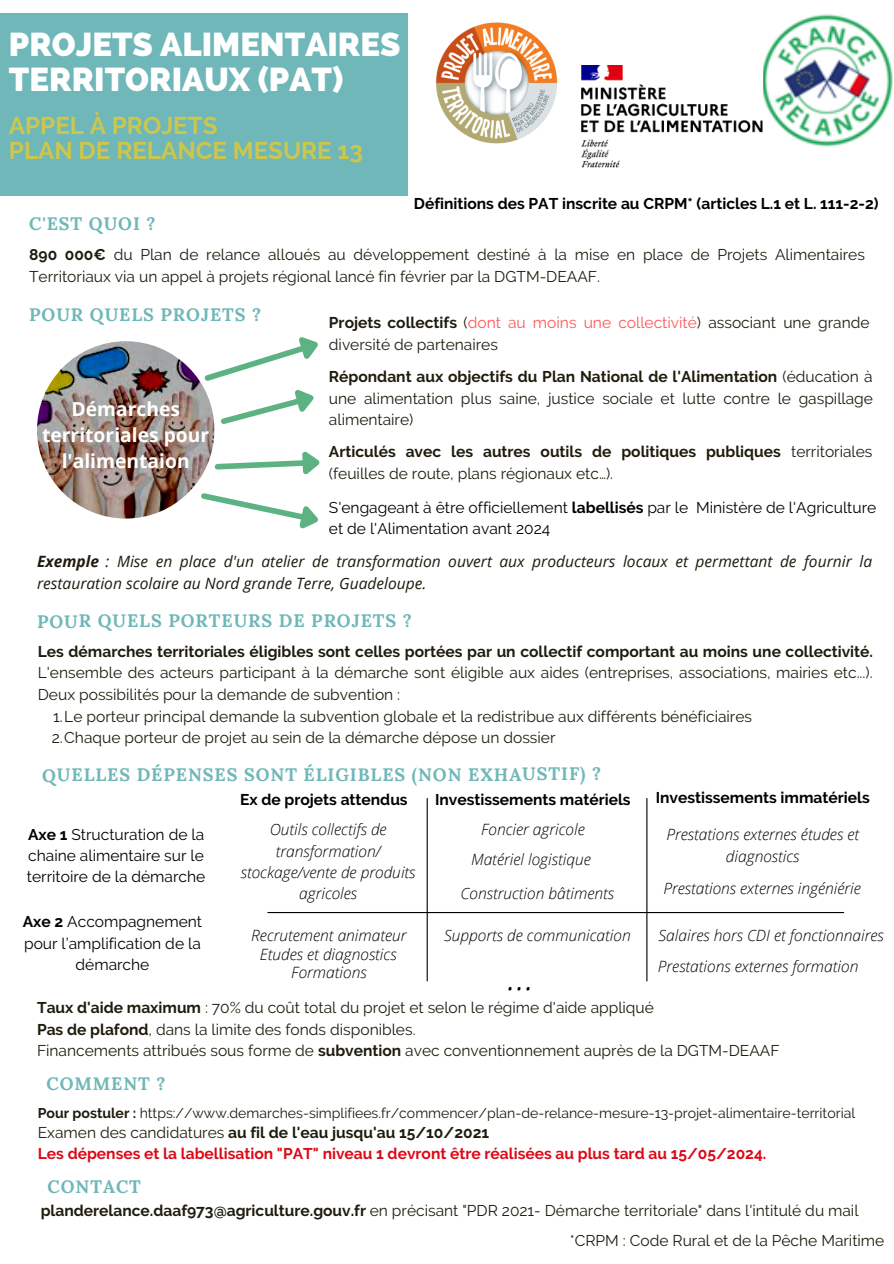
<style>
.page{position:relative;width:894px;height:1264px;background:#fff}
.page>*{position:absolute;margin:0;border:0;box-sizing:border-box;transform-origin:0 0}
.t1{font:italic 300 38.1px "Open Sans";color:#000}
.t2{font:800 32.85px/35px "Raleway";color:#fff}
.t3{font:700 24.15px "Raleway";color:#cbc74e}
.t4{font:700 19.2px/26px "Open Sans";color:#fff;text-align:center}
.t5{font:700 18px "Lora";letter-spacing:.045em;color:#6fb7b8}
.t6{font:15.6px/21.6px "Raleway";color:#1f1c0d}
.t7{font:italic 300 15.6px/21.5px "Open Sans";color:#000;text-align:center}
.t8{font:15.6px/21.5px "Raleway";color:#000}
.t9{font:italic 15.6px/21.6px "Open Sans";color:#1f1c0d}
.t10{font:700 15.6px "Raleway";color:#000}
.t11{font:700 15.6px "Raleway";color:#dd0917}
.t12{font:700 15.6px "Raleway";color:#1f1c0d}
.t13{font:14.1px "Raleway";color:#1f1c0d}
.s1{font-weight:700}
.s2{color:#ff5757}
.s3{font-weight:400}
</style>
<div class="page">
<div style="left:0;top:13px;width:408px;height:182px;background:#6fb7b8"></div>
<img style="left:762px;top:14px;width:131px;height:133px">
<img style="left:435px;top:22px;width:123px;height:122px">
<img style="left:582px;top:66px;width:180px;height:101px">
<img style="left:37px;top:341px;width:177px;height:177px;border-radius:50%">
<svg style="left:200px;top:337px;width:118px;height:91px"></svg>
<svg style="left:212px;top:446px;width:108px;height:29px"></svg>
<svg style="left:201px;top:493px;width:117px;height:36px"></svg>
<hr style="left:268px;top:912px;width:575px;height:1px;background:#000">
<hr style="left:646px;top:798px;width:1px;height:182px;background:#000">
<hr style="left:426px;top:798px;width:1px;height:182px;background:#000">
<p class="t2" style="left:9px;top:27px;width:393px">PROJETS ALIMENTAIRES<br>TERRITORIAUX (PAT)</p>
<p class="t3" style="left:9px;top:111px;width:210px">APPEL À PROJETS</p>
<p class="t3" style="left:9px;top:137px;width:355px">PLAN DE RELANCE MESURE 13</p>
<p class="t5" style="left:29px;top:212px;width:128px">C'EST QUOI ?</p>
<p class="t10" style="left:414px;top:195px;width:466px">Définitions des PAT inscrite au CRPM* (articles L.1 et L. 111-2-2)</p>
<p class="t6" style="left:29px;top:244px;width:837px"><span class="s1">890 000€</span> du Plan de relance alloués au développement destiné à la mise en place de Projets Alimentaires<br>Territoriaux via un appel à projets régional lancé fin février par la DGTM-DEAAF.</p>
<p class="t5" style="left:29px;top:303px;width:233px">POUR QUELS PROJETS ?</p>
<p class="t4" style="left:42px;top:395px;width:169px">Démarches territoriales pour l'alimentaion</p>
<p class="t6" style="left:329px;top:312px;width:542px"><span class="s1">Projets collectifs</span> (<span class="s2">dont au moins une collectivité</span>) associant une grande diversité de partenaires</p>
<p class="t6" style="left:329px;top:365px;width:545px;text-align:justify"><span class="s1">Répondant aux objectifs du Plan National de l'Alimentation</span> (éducation à une alimentation plus saine, justice sociale et lutte contre le gaspillage alimentaire)</p>
<p class="t6" style="left:329px;top:441px;width:545px"><span class="s1">Articulés avec les autres outils de politiques publiques</span> territoriales (feuilles de route, plans régionaux etc…).</p>
<p class="t8" style="left:329px;top:496px;width:548px">S'engageant à être officiellement <span class="s1">labellisés</span> par le Ministère de l'Agriculture et de l'Alimentation avant 2024</p>
<p class="t9" style="left:37px;top:550px;width:836px"><span class="s1">Exemple</span> : Mise en place d'un atelier de transformation ouvert aux producteurs locaux et permettant de fournir la restauration scolaire au Nord grande Terre, Guadeloupe.</p>
<p class="t5" style="left:37px;top:609px;width:376px">POUR QUELS PORTEURS DE PROJETS ?</p>
<p class="t6" style="left:38px;top:640px;width:836px;text-align:justify"><span class="s1">Les démarches territoriales éligibles sont celles portées par un collectif comportant au moins une collectivité.<br></span>L'ensemble des acteurs participant à la démarche sont éligible aux aides (entreprises, associations, mairies etc...).<br>Deux possibilités pour la demande de subvention :</p>
<p class="t6" style="left:53px;top:705px;width:700px">1.Le porteur principal demande la subvention globale et la redistribue aux différents bénéficiaires</p>
<p class="t6" style="left:52px;top:727px;width:505px">2.Chaque porteur de projet au sein de la démarche dépose un dossier</p>
<p class="t5" style="left:42px;top:762px;width:560px">QUELLES DÉPENSES SONT ÉLIGIBLES (NON EXHAUSTIF) ?</p>
<p class="t8" style="left:27px;top:823px;width:180px;text-align:justify"><span class="s1">Axe 1</span> Structuration de la chaine alimentaire sur le territoire de la démarche</p>
<p class="t8" style="left:23px;top:911px;width:181px;text-align:center"><span class="s1">Axe 2</span> Accompagnement pour l’amplification de la démarche</p>
<p class="t10" style="left:240px;top:790px;width:169px">Ex de projets attendus</p>
<p class="t7" style="left:269px;top:818px;width:118px">Outils collectifs de transformation/</p>
<p class="t7" style="left:241px;top:861px;width:176px">stockage/vente de produits agricoles</p>
<p class="t7" style="left:251px;top:924px;width:157px">Recrutement animateur</p>
<p class="t7" style="left:260px;top:942px;width:138px">Etudes et diagnostics</p>
<p class="t7" style="left:291px;top:961px;width:77px">Formations</p>
<p class="t10" style="left:435px;top:790px;width:197px">Investissements matériels</p>
<p class="t10" style="left:655px;top:788px;width:215px">Investissements immatériels</p>
<p class="t7" style="left:481px;top:818px;width:105px">Foncier agricole</p>
<p class="t7" style="left:471px;top:848px;width:121px">Matériel logistique</p>
<p class="t7" style="left:460px;top:882px;width:155px">Construction bâtiments</p>
<p class="t7" style="left:663px;top:876px;width:199px">Prestations externes ingéniérie</p>
<p class="t7" style="left:666px;top:823px;width:194px">Prestations externes études et diagnostics</p>
<p class="t7" style="left:444px;top:924px;width:188px">Supports de communication</p>
<p class="t7" style="left:658px;top:924px;width:227px">Salaires hors CDI et fonctionnaires</p>
<p class="t7" style="left:657px;top:955px;width:202px">Prestations externes formation</p>
<p class="t1" style="left:507px;top:949px;width:29px">...</p>
<p class="t6" style="left:37px;top:996px;width:618px"><span class="s1">Taux d'aide maximum</span> : 70% du coût total du projet et selon le régime d'aide appliqué</p>
<p class="t6" style="left:37px;top:1018px;width:380px"><span class="s1">Pas de plafond</span>, dans la limite des fonds disponibles.</p>
<p class="t6" style="left:37px;top:1040px;width:743px">Financements attribués sous forme de <span class="s1">subvention</span> avec conventionnement auprès de la DGTM-DEAAF</p>
<p class="t5" style="left:46px;top:1071px;width:121px">COMMENT ?</p>
<p class="t13" style="left:38px;top:1104px;width:818px"><span class="s1">Pour postuler :</span> https://www.demarches-simplifiees.fr/commencer/plan-de-relance-mesure-13-projet-alimentaire-territorial</p>
<p class="t12" style="left:38px;top:1123px;width:452px"><span class="s3">Examen des candidatures</span> au fil de l'eau jusqu'au 15/10/2021</p>
<p class="t11" style="left:38px;top:1144px;width:730px">Les dépenses et la labellisation "PAT" niveau 1 devront être réalisées au plus tard au 15/05/2024.</p>
<p class="t5" style="left:47px;top:1174px;width:95px">CONTACT</p>
<p class="t6" style="left:41px;top:1199px;width:819px"><span class="s1">planderelance.daaf973@agriculture.gouv.fr</span> en précisant "PDR 2021- Démarche territoriale" dans l'intitulé du mail</p>
<p class="t6" style="left:569px;top:1229px;width:316px">*CRPM : Code Rural et de la Pêche Maritime</p>
</div>
